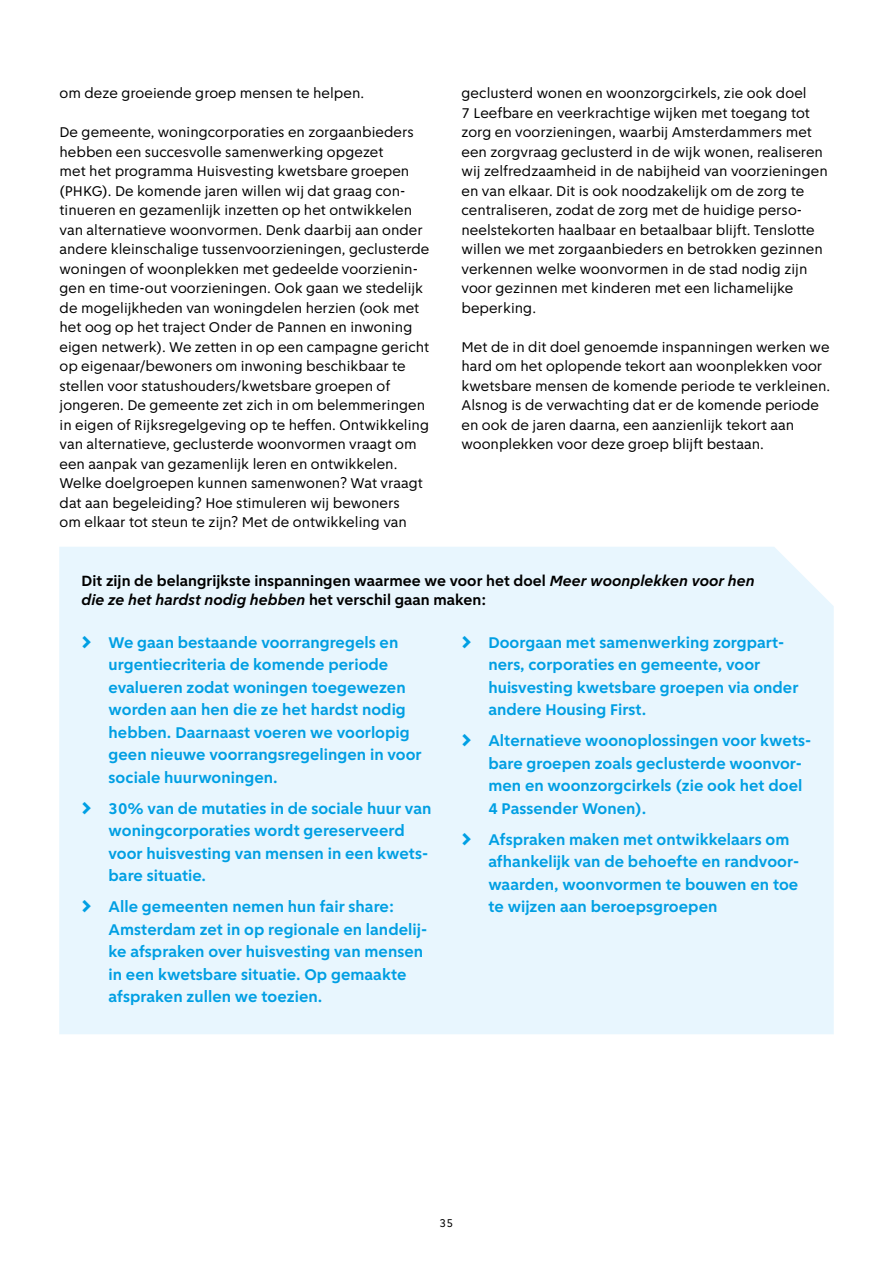
<style>
.page{position:relative;width:893px;height:1263px;background:#fff}
.page>*{position:absolute;margin:0;border:0;box-sizing:border-box;transform-origin:0 0}
.t1{font:700 16.5px/22.5px "Amsterdam Sans";color:#009fe3}
.H3_subparagraafkopje{font:700 15.75px/19.5px "Amsterdam Sans";color:#000}
.platte_tekst{font:15px/19.5px "Amsterdam Sans";color:#000}
.t2{font:12px "Amsterdam Sans";color:#000}
.s1{font-style:italic}
.s2{font-family:"ASD Signfont Next";font-weight:400}
</style>
<div class="page">
<div style="left:59px;top:547px;width:775px;height:487px;background:#e8f6fe"></div>
<p class="platte_tekst" style="left:60px;top:83px;width:306px">om deze groeiende groep mensen te helpen.</p>
<p class="platte_tekst" style="left:60px;top:122px;width:371px">De gemeente, woningcorporaties en zorgaanbieders hebben een succesvolle samenwerking opgezet<br>met het programma Huisvesting kwetsbare groepen (PHKG). De komende jaren willen wij dat graag con&shy;tinueren en gezamenlijk inzetten op het ontwikkelen van alternatieve woonvormen. Denk daarbij aan onder andere kleinschalige tussenvoorzieningen, geclusterde woningen of woonplekken met gedeelde voorzienin&shy;gen en time-out voorzieningen. Ook gaan we stedelijk de mogelijkheden van woningdelen herzien (ook met het oog op het traject Onder de Pannen en inwoning eigen netwerk). We zetten in op een campagne gericht op eigenaar/bewoners om inwoning beschikbaar te stellen voor statushouders/kwetsbare groepen of jongeren. De gemeente zet zich in om belemmeringen in eigen of Rijksregelgeving op te heffen. Ontwikkeling van alternatieve, geclusterde woonvormen vraagt om een aanpak van gezamenlijk leren en ontwikkelen.<br>Welke doelgroepen kunnen samenwonen? Wat vraagt dat aan begeleiding? Hoe stimuleren wij bewoners<br>om elkaar tot steun te zijn? Met de ontwikkeling van</p>
<p class="platte_tekst" style="left:461px;top:83px;width:368px">geclusterd wonen en woonzorgcirkels, zie ook doel<br>7 Leefbare en veerkrachtige wijken met toegang tot zorg en voorzieningen, waarbij Amsterdammers met een zorgvraag geclusterd in de wijk wonen, realiseren wij zelfredzaamheid in de nabijheid van voorzieningen en van elkaar. Dit is ook noodzakelijk om de zorg te centraliseren, zodat de zorg met de huidige perso&shy;neelstekorten haalbaar en betaalbaar blijft. Tenslotte willen we met zorgaanbieders en betrokken gezinnen verkennen welke woonvormen in de stad nodig zijn voor gezinnen met kinderen met een lichamelijke beperking.</p>
<p class="platte_tekst" style="left:461px;top:337px;width:370px">Met de in dit doel genoemde inspanningen werken we hard om het oplopende tekort aan woonplekken voor kwetsbare mensen de komende periode te verkleinen.<br>Alsnog is de verwachting dat er de komende periode en ook de jaren daarna, een aanzienlijk tekort aan woonplekken voor deze groep blijft bestaan.</p>
<p class="H3_subparagraafkopje" style="left:82px;top:571px;width:675px">Dit zijn de belangrijkste inspanningen waarmee we voor het doel <span class="s1">Meer woonplekken voor hen die ze het hardst nodig hebben</span> het verschil gaan maken:</p>
<p class="t1" style="left:109px;top:631px;width:315px;text-indent:-27px"><span class="s2">›</span> We gaan bestaande voorrangregels en urgentiecriteria de komende periode evalueren zodat woningen toegewezen worden aan hen die ze het hardst nodig hebben. Daarnaast voeren we voorlopig geen nieuwe voorrangsregelingen in voor sociale huurwoningen.</p>
<p class="t1" style="left:109px;top:797px;width:324px;text-indent:-27px"><span class="s2">›</span> 30% van de mutaties in de sociale huur van woningcorporaties wordt gereserveerd voor huisvesting van mensen in een kwets&shy;bare situatie.</p>
<p class="t1" style="left:109px;top:895px;width:320px;text-indent:-27px"><span class="s2">›</span> Alle gemeenten nemen hun fair share:<br>Amsterdam zet in op regionale en landelij&shy;ke afspraken over huisvesting van mensen in een kwetsbare situatie. Op gemaakte afspraken zullen we toezien.</p>
<p class="t1" style="left:488px;top:631px;width:312px;text-indent:-27px"><span class="s2">›</span> Doorgaan met samenwerking zorgpart&shy;ners, corporaties en gemeente, voor huisvesting kwetsbare groepen via onder andere Housing First.</p>
<p class="t1" style="left:488px;top:729px;width:324px;text-indent:-27px"><span class="s2">›</span> Alternatieve woonoplossingen voor kwets&shy;bare groepen zoals geclusterde woonvor&shy;men en woonzorgcirkels (zie ook het doel 4 Passender Wonen).</p>
<p class="t1" style="left:488px;top:828px;width:312px;text-indent:-27px"><span class="s2">›</span> Afspraken maken met ontwikkelaars om afhankelijk van de behoefte en randvoor&shy;waarden, woonvormen te bouwen en toe te wijzen aan beroepsgroepen</p>
<p class="t2" style="left:440px;top:1216px;width:15px">35</p>
</div>
